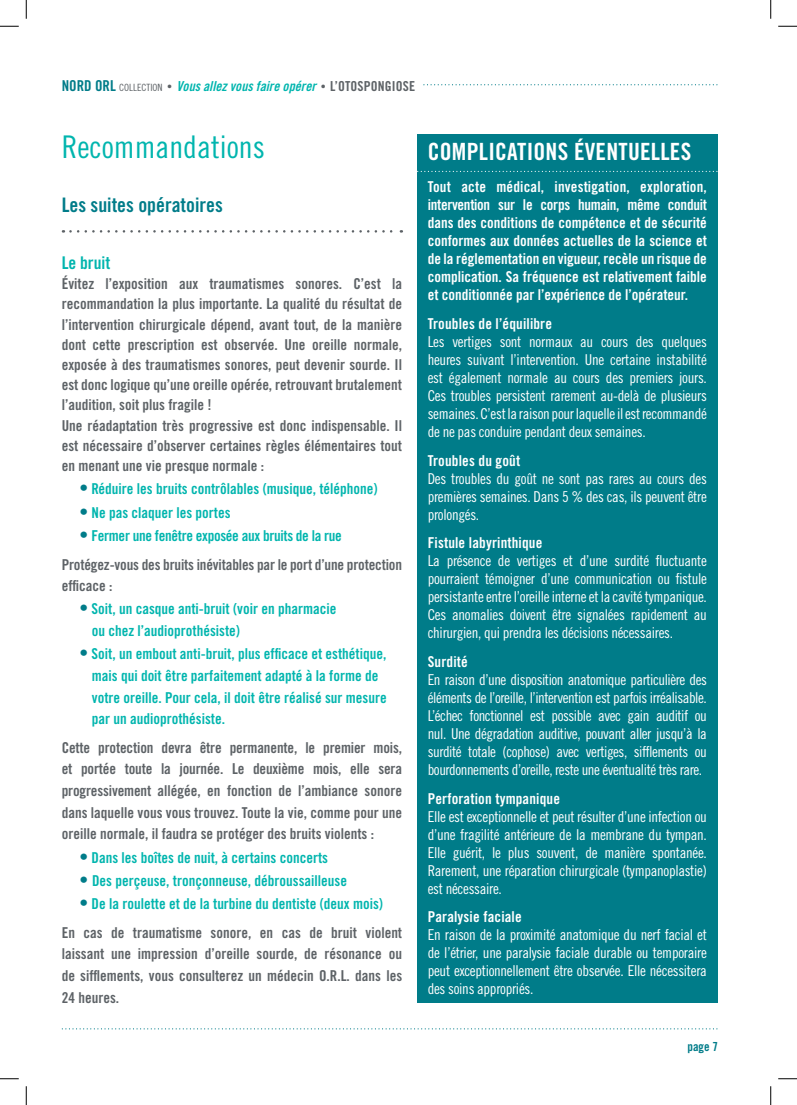
<style>
.page{position:relative;width:797px;height:1105px;background:#fff}
.page>*{position:absolute;margin:0;border:0;box-sizing:border-box;transform-origin:0 0}
.t1{font:31.25px "Trade Gothic Cond Eighteen";color:#00b5ae}
.t2{font:23.75px "Trade Gothic Bold Cond Twenty";letter-spacing:.01em;color:#fff}
.t3{font:20px "Trade Gothic Bold Cond Twenty";color:#007c89}
.t4{font:17.5px "Trade Gothic Bold Cond Twenty";color:#00b5ae}
.t5{font:15px/18px "Trade Gothic Cond Eighteen";letter-spacing:-.02em;color:#fff;text-align:justify}
.t6{font:15px/20.2px "Trade Gothic Bold Cond Twenty";color:#5d6266}
.t7{font:15px/21.6px "Trade Gothic Bold Cond Twenty";color:#00b5ae}
.t8{font:15px/18px "Trade Gothic Bold Cond Twenty";letter-spacing:.01em;color:#fff;text-align:justify}
.t9{font:13.75px "Trade Gothic Bold Cond Twenty Obl";color:#00b5ae}
.t10{font:12.5px "Trade Gothic Bold Cond Twenty";color:#007c89}
.s1{font-family:"Trade Gothic Bold Cond Twenty";font-size:15px;color:#007c89}
.s2{font-family:"Trade Gothic Cond Eighteen";font-size:10px;color:#5d6266}
.s3{font-family:"Trade Gothic Bold Cond Twenty";color:#5d6266}
.s4{font-size:17.5px;color:#007c89}
.s5{color:#00b5ae}
.s6{color:#5d6266}
</style>
<div class="page">
<svg style="left:424px;top:84px;width:294px;height:1px"></svg>
<svg style="left:62px;top:1028px;width:656px;height:1px"></svg>
<div style="left:417px;top:134px;width:300px;height:868px;background:#007c89"></div>
<svg style="left:418px;top:171px;width:300px;height:1px"></svg>
<svg style="left:70px;top:230px;width:332px;height:3px"></svg>
<svg style="left:0;top:25px;width:19px;height:2px"></svg>
<svg style="left:778px;top:25px;width:19px;height:2px"></svg>
<svg style="left:0;top:1078px;width:19px;height:1px"></svg>
<svg style="left:778px;top:1078px;width:19px;height:1px"></svg>
<svg style="left:25px;top:0;width:2px;height:19px"></svg>
<svg style="left:25px;top:1086px;width:2px;height:19px"></svg>
<svg style="left:770px;top:0;width:1px;height:19px"></svg>
<svg style="left:770px;top:1086px;width:1px;height:19px"></svg>
<p class="t9" style="left:62px;top:78px;width:355px"><span class="s1">NORD ORL</span> <span class="s2">Collection •</span> Vous allez vous faire opérer <span class="s2">•</span> <span class="s3">L’otospon giose</span></p>
<h1 class="t1" style="left:62px;top:128px;width:205px">Recommandations</h1>
<h3 class="t3" style="left:62px;top:193px;width:163px">Les suites opératoires</h3>
<p class="t4" style="left:62px;top:252px;width:50px">Le bruit</p>
<p class="t6" style="left:62px;top:273px;width:342px">Évitez l’exposition aux traumatismes sonores. C’est la recommandation la plus importante. La qualité du résultat de l’intervention chirurgicale dépend, avant tout, de la manière dont cette prescription est observée. Une oreille normale, exposée à des traumatismes sonores, peut devenir sourde. Il est donc logique qu’une oreille opérée, retrouvant brutalement l’audition, soit plus fragile !<br>Une réadaptation très progressive est donc indispensable. Il est nécessaire d’observer certaines règles élémentaires tout en menant une vie presque normale :</p>
<p class="t7" style="left:79px;top:478px;width:300px"><span class="s4">•</span> Réduire les bruits contrôlables (musique, téléphone)</p>
<p class="t7" style="left:79px;top:501px;width:153px"><span class="s4">•</span> Ne pas claquer les portes</p>
<p class="t6" style="left:62px;top:521px;width:342px;line-height:28.8px;text-indent:18px"><span class="s4">•</span> <span class="s5">Fermer une fenêtre exposée aux bruits de la rue<br></span>Protégez-vous des bruits inévitables par le port d’une protection</p>
<p class="t6" style="left:62px;top:576px;width:52px">efficace :</p>
<p class="t7" style="left:92px;top:598px;width:246px;text-indent:-12px"><span class="s4">•</span> Soit, un casque anti-bruit (voir en pharmacie ou chez l’audioprothésiste)</p>
<p class="t7" style="left:92px;top:643px;width:296px;text-indent:-12px"><span class="s4">•</span> Soit, un embout anti-bruit, plus efficace et esthétique, mais qui doit être parfaitement adapté à la forme de votre oreille. Pour cela, il doit être réalisé sur mesure par un audioprothésiste.</p>
<p class="t6" style="left:62px;top:736px;width:342px;line-height:21.6px;text-align:justify">Cette protection devra être permanente, le premier mois, et portée toute la journée. Le deuxième mois, elle sera progressivement allégée, en fonction de l’ambiance sonore dans laquelle vous vous trouvez. Toute la vie, comme pour une oreille normale, il faudra se protéger des bruits violents :</p>
<p class="t7" style="left:79px;top:846px;width:250px"><span class="s4">•</span> Dans les boîtes de nuit, à certains concerts</p>
<p class="t7" style="left:79px;top:869px;width:269px"><span class="s4">•</span> Des perçeuse, tronçonneuse, débroussailleuse</p>
<p class="t7" style="left:62px;top:889px;width:342px;line-height:28.8px;text-align:center"><span class="s4">•</span> De la roulette et de la turbine du dentiste (deux mois)<br><span class="s6">En cas de traumatisme sonore, en cas de bruit violent</span></p>
<p class="t6" style="left:62px;top:943px;width:342px;line-height:21.6px;text-align:justify">laissant une impression d’oreille sourde, de résonance ou de sifflements, vous consulterez un médecin O.R.L. dans les 24 heures.</p>
<h2 class="t2" style="left:428px;top:137px;width:265px">COMPLICATIONS ÉVENTUELLES</h2>
<p class="t8" style="left:428px;top:178px;width:281px">Tout acte médical, investigation, exploration, intervention sur le corps humain, même conduit dans des conditions de compétence et de sécurité conformes aux données actuelles de la science et de la réglementation en vigueur, recèle un risque de complication. Sa fréquence est relativement faible et conditionnée par l’expérience de l’opérateur.</p>
<p class="t8" style="left:428px;top:315px;width:126px">Troubles de l’équilibre</p>
<p class="t5" style="left:428px;top:332px;width:281px">Les vertiges sont normaux au cours des quelques heures suivant l’intervention. Une certaine instabilité est également normale au cours des premiers jours.<br>Ces troubles persistent rarement au-delà de plusieurs semaines. C’est la raison pour laquelle il est recommandé de ne pas conduire pendant deux semaines.</p>
<p class="t8" style="left:428px;top:451px;width:94px">Troubles du goût</p>
<p class="t5" style="left:428px;top:469px;width:281px">Des troubles du goût ne sont pas rares au cours des premières semaines. Dans 5 % des cas, ils peuvent être prolongés.</p>
<p class="t8" style="left:428px;top:534px;width:116px">Fistule labyrinthique</p>
<p class="t5" style="left:428px;top:552px;width:281px">La présence de vertiges et d’une surdité fluctuante pourraient témoigner d’une communication ou fistule persistante entre l’oreille interne et la cavité tympanique.<br>Ces anomalies doivent être signalées rapidement au chirurgien, qui prendra les décisions nécessaires.</p>
<p class="t8" style="left:428px;top:652px;width:42px">Surdité</p>
<p class="t5" style="left:428px;top:670px;width:281px">En raison d’une disposition anatomique particulière des éléments de l’oreille, l’intervention est parfois irréalisable.<br>L’échec fonctionnel est possible avec gain auditif ou nul. Une dégradation auditive, pouvant aller jusqu’à la surdité totale (cophose) avec vertiges, sifflements ou bourdonnements d’oreille, reste une éventualité très rare.</p>
<p class="t8" style="left:428px;top:789px;width:134px">Perforation tympanique</p>
<p class="t5" style="left:428px;top:807px;width:281px">Elle est exceptionnelle et peut résulter d’une infection ou d’une fragilité antérieure de la membrane du tympan.<br>Elle guérit, le plus souvent, de manière spontanée.<br>Rarement, une réparation chirurgicale (tympanoplastie) est nécessaire.</p>
<p class="t8" style="left:428px;top:908px;width:96px">Paralysie faciale</p>
<p class="t5" style="left:428px;top:926px;width:281px">En raison de la proximité anatomique du nerf facial et de l’étrier, une paralysie faciale durable ou temporaire peut exceptionnellement être observée. Elle nécessitera des soins appropriés.</p>
<p class="t10" style="left:687px;top:1034px;width:32px">page 9</p>
<p class="t10" style="left:687px;top:1038px;width:32px">page 7</p>
</div>
